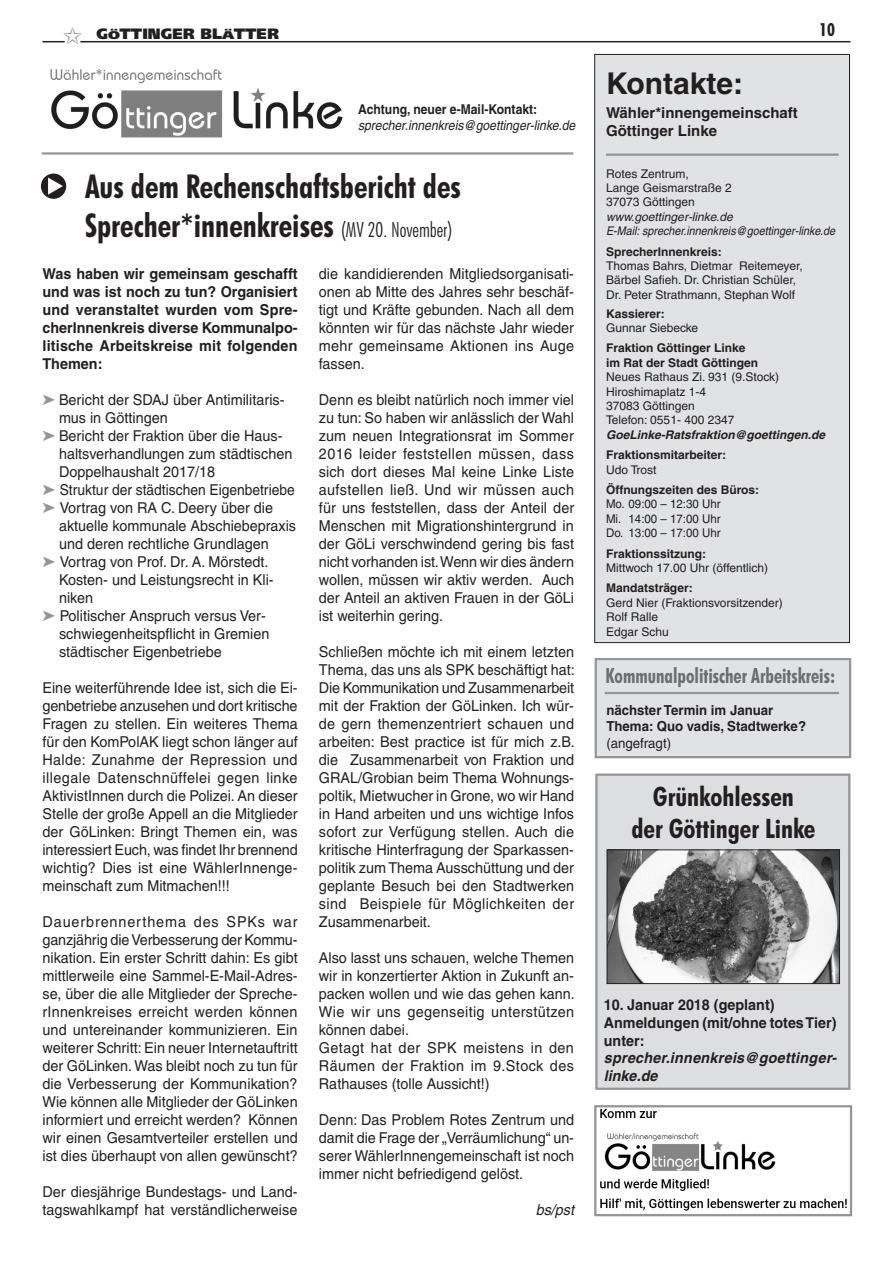
<style>
.page{position:relative;width:893px;height:1263px;background:#fff}
.page>*{position:absolute;margin:0;border:0;box-sizing:border-box;transform-origin:0 0}
.t1{font:700 condensed 33px/39.6px "Futura BT";color:#231f20;scale:.95 1}
.t2{font:700 30px "Helvetica";color:#231f20}
.t3{font:700 condensed 26.85px/32.2px "Futura BT";color:#231f20;text-align:center}
.t4{font:700 condensed 21px "Futura BT";color:#6c6d70;scale:.9 1}
.t5{font:700 condensed 18px "Futura BT";color:#231f20}
.t6{font:15px/18px "Helvetica";color:#231f20;text-align:justify;scale:.96 1}
.t7{font:700 15px/18px "Helvetica";color:#231f20;text-align:justify;scale:.96 1}
.t8{font:italic 700 15px/17.9px "Helvetica";letter-spacing:.02em;color:#231f20;scale:.96 1}
.t9{font:700 15px/18px "Helvetica";color:#231f20}
.t10{font:15px "Helvetica";color:#231f20;scale:.92 1}
.t11{font:900 15px "Frutiger";color:#231f20}
.t12{font:italic 15px "Helvetica";color:#231f20;scale:.96 1}
.t13{font:700 13.8px/16.5px "Helvetica";color:#231f20;scale:.96 1}
.t14{font:13.8px "Helvetica";color:#231f20;scale:.96 1}
.t15{font:italic 13.5px "Helvetica";color:#231f20;scale:.9 1}
.t16{font:700 13.5px "Helvetica";color:#231f20;scale:.9 1}
.t17{font:12px/14.4px "Helvetica";color:#231f20}
.t18{font:700 12px/14.4px "Helvetica";color:#231f20}
.t19{font:italic 12px/14.4px "Helvetica";color:#231f20}
.t20{font:12px/14.4px "Helvetica";color:#231f20;text-align:justify;scale:.96 1}
.t21{font:italic 700 12px "Helvetica";color:#231f20}
.s1{font-size:11.25px}
.s2{font-weight:300;font-size:21px}
.s3{color:#939598}
</style>
<div class="page">
<div style="left:596px;top:775px;width:253px;height:314px;background:#dddee0"></div>
<div style="left:595px;top:773px;width:255px;height:317px;border:2px solid #939598"></div>
<div style="left:596px;top:659px;width:254px;height:98px;background:#e1e2e4"></div>
<div style="left:595px;top:658px;width:256px;height:100px;border:2px solid #939598"></div>
<div style="left:595px;top:54px;width:254px;height:589px;background:#e1e2e4"></div>
<div style="left:594px;top:54px;width:256px;height:589px;border:1px solid #231f20"></div>
<hr style="left:80px;top:41px;width:770px;height:1px;background:#231f20">
<hr style="left:42px;top:152px;width:531px;height:3px;background:#939598">
<hr style="left:606px;top:154px;width:233px;height:2px;background:#939598">
<img style="left:50px;top:69px;width:293px;height:69px">
<hr style="left:605px;top:692px;width:234px;height:2px;background:#939598">
<div style="left:41px;top:174px;width:25px;height:25px;background:#231f20;border-radius:50%"></div>
<svg style="left:48px;top:178px;width:15px;height:17px"></svg>
<img style="left:609px;top:851px;width:229px;height:131px">
<div style="left:607px;top:849px;width:233px;height:135px;border:1px solid #231f20"></div>
<img style="left:600px;top:1108px;width:247px;height:103px">
<div style="left:594px;top:1105px;width:258px;height:111px;border:2px solid #939598"></div>
<svg style="left:43px;top:41px;width:39px;height:2px"></svg>
<p class="t11" style="left:97px;top:24px;width:184px">G<span class="s1">Ö</span>TTINGER BL<span class="s1">Ä</span>TTER</p>
<p class="t5" style="left:819px;top:19px;width:17px">10</p>
<h2 class="t2" style="left:606px;top:65px;width:139px">Kontakte:</h2>
<p class="t9" style="left:606px;top:104px;width:193px">Wähler*innengemeinschaft<br>Göttinger Linke</p>
<p class="t17" style="left:606px;top:166px;width:127px">Rotes Zentrum,<br>Lange Geismarstraße 2<br>37073 Göttingen</p>
<p class="t19" style="left:606px;top:209px;width:231px">www.goettinger-linke.de<br>E-Mail: sprecher.innenkreis@goettinger-linke.de</p>
<p class="t18" style="left:606px;top:244px;width:117px">SprecherInnenkreis:</p>
<p class="t17" style="left:606px;top:258px;width:198px">Thomas Bahrs, Dietmar Reitemeyer,<br>Bärbel Safieh. Dr. Christian Schüler,<br>Dr. Peter Strathmann, Stephan Wolf</p>
<p class="t18" style="left:606px;top:306px;width:60px">Kassierer:</p>
<p class="t17" style="left:606px;top:321px;width:94px">Gunnar Siebecke</p>
<p class="t18" style="left:606px;top:341px;width:154px">Fraktion Göttinger Linke im Rat der Stadt Göttingen</p>
<p class="t17" style="left:606px;top:370px;width:175px">Neues Rathaus Zi. 931 (9.Stock)<br>Hiroshimaplatz 1-4<br>37083 Göttingen<br>Telefon: 0551- 400 2347</p>
<p class="t21" style="left:606px;top:427px;width:221px">GoeLinke-Ratsfraktion@goettingen.de</p>
<p class="t18" style="left:606px;top:448px;width:122px">Fraktionsmitarbeiter:</p>
<p class="t17" style="left:606px;top:462px;width:52px">Udo Trost</p>
<p class="t18" style="left:606px;top:482px;width:155px">Öffnungszeiten des Büros:</p>
<p class="t20" style="left:606px;top:497px;width:121px">Mo. 09:00 – 12:30 Uhr Mi. 14:00 – 17:00 Uhr Do. 13:00 – 17:00 Uhr</p>
<p class="t18" style="left:606px;top:546px;width:102px">Fraktionssitzung:</p>
<p class="t17" style="left:606px;top:561px;width:164px">Mittwoch 17.00 Uhr (öffentlich)</p>
<p class="t18" style="left:606px;top:581px;width:88px">Mandatsträger:</p>
<p class="t17" style="left:606px;top:595px;width:178px">Gerd Nier (Fraktionsvorsitzender)<br>Rolf Ralle<br>Edgar Schu</p>
<p class="t16" style="left:358px;top:101px;width:201px">Achtung, neuer e-Mail-Kontakt:</p>
<p class="t15" style="left:358px;top:117px;width:243px">sprecher.innenkreis@goettinger-linke.de</p>
<h1 class="t1" style="left:85px;top:166px;width:397px">Aus dem Rechenschaftsbericht des<br>Sprecher*innenkreises <span class="s2">(MV 20. November)</span></h1>
<p class="t7" style="left:43px;top:265px;width:267px">Was haben wir gemeinsam geschafft und was ist noch zu tun? Organisiert und veranstaltet wurden vom Spre&shy;cherInnenkreis diverse Kommunalpo&shy;litische Arbeitskreise mit folgenden Themen:</p>
<p class="t6" style="left:43px;top:391px;width:254px"><span class="s3">➤</span> Bericht der SDAJ über Antimilitaris-</p>
<p class="t6" style="left:59px;top:409px;width:115px">mus in Göttingen</p>
<p class="t6" style="left:43px;top:427px;width:252px"><span class="s3">➤</span> Bericht der Fraktion über die Haus-</p>
<p class="t6" style="left:59px;top:445px;width:245px">haltsverhandlungen zum städtischen</p>
<p class="t6" style="left:59px;top:463px;width:164px">Doppelhaushalt 2017/18</p>
<p class="t10" style="left:43px;top:481px;width:276px"><span class="s3">➤</span> Struktur der städtischen Eigenbetriebe</p>
<p class="t6" style="left:43px;top:499px;width:242px"><span class="s3">➤</span> Vortrag von RA C. Deery über die</p>
<p class="t6" style="left:59px;top:517px;width:248px">aktuelle kommunale Abschiebepraxis</p>
<p class="t6" style="left:59px;top:535px;width:220px">und deren rechtliche Grundlagen</p>
<p class="t6" style="left:43px;top:553px;width:237px"><span class="s3">➤</span> Vortrag von Prof. Dr. A. Mörstedt.</p>
<p class="t6" style="left:59px;top:571px;width:225px">Kosten- und Leistungsrecht in Kli-</p>
<p class="t6" style="left:59px;top:589px;width:37px">niken</p>
<p class="t6" style="left:43px;top:607px;width:234px"><span class="s3">➤</span> Politischer Anspruch versus Ver-</p>
<p class="t6" style="left:59px;top:625px;width:221px">schwiegenheitspflicht in Gremien</p>
<p class="t6" style="left:59px;top:643px;width:171px">städtischer Eigenbetriebe</p>
<p class="t6" style="left:43px;top:679px;width:267px">Eine weiterführende Idee ist, sich die Ei&shy;genbetriebe anzusehen und dort kritische Fragen zu stellen. Ein weiteres Thema für den KomPolAK liegt schon länger auf Halde: Zunahme der Repression und illegale Datenschnüffelei gegen linke AktivistInnen durch die Polizei. An dieser Stelle der große Appell an die Mitglieder der GöLinken: Bringt Themen ein, was interessiert Euch, was findet Ihr brennend wichtig? Dies ist eine WählerInnenge&shy;meinschaft zum Mitmachen!!!</p>
<p class="t6" style="left:43px;top:913px;width:267px">Dauerbrennerthema des SPKs war ganzjährig die Verbesserung der Kommu&shy;nikation. Ein erster Schritt dahin: Es gibt mittlerweile eine Sammel-E-Mail-Adres&shy;se, über die alle Mitglieder der Spreche&shy;rInnenkreises erreicht werden können und untereinander kommunizieren. Ein weiterer Schritt: Ein neuer Internetauftritt der GöLinken. Was bleibt noch zu tun für die Verbesserung der Kommunikation?<br>Wie können alle Mitglieder der GöLinken informiert und erreicht werden? Können wir einen Gesamtverteiler erstellen und ist dies überhaupt von allen gewünscht?</p>
<p class="t6" style="left:43px;top:1183px;width:267px">Der diesjährige Bundestags- und Land&shy;tagswahlkampf hat verständlicherweise</p>
<p class="t6" style="left:319px;top:265px;width:267px">die kandidierenden Mitgliedsorganisati&shy;onen ab Mitte des Jahres sehr beschäf&shy;tigt und Kräfte gebunden. Nach all dem könnten wir für das nächste Jahr wieder mehr gemeinsame Aktionen ins Auge fassen.</p>
<p class="t6" style="left:319px;top:391px;width:267px">Denn es bleibt natürlich noch immer viel zu tun: So haben wir anlässlich der Wahl zum neuen Integrationsrat im Sommer 2016 leider feststellen müssen, dass sich dort dieses Mal keine Linke Liste aufstellen ließ. Und wir müssen auch für uns feststellen, dass der Anteil der Menschen mit Migrationshintergrund in der GöLi verschwindend gering bis fast nicht vorhanden ist. Wenn wir dies ändern wollen, müssen wir aktiv werden. Auch der Anteil an aktiven Frauen in der GöLi ist weiterhin gering.</p>
<p class="t6" style="left:319px;top:643px;width:268px">Schließen möchte ich mit einem letzten Thema, das uns als SPK beschäftigt hat:<br>Die Kommunikation und Zusammenarbeit mit der Fraktion der GöLinken. Ich wür&shy;de gern themenzentriert schauen und arbeiten: Best practice ist für mich z.B. die Zusammenarbeit von Fraktion und GRAL/Grobian beim Thema Wohnungs&shy;poltik, Mietwucher in Grone, wo wir Hand in Hand arbeiten und uns wichtige Infos sofort zur Verfügung stellen. Auch die kritische Hinterfragung der Sparkassen&shy;politik zum Thema Ausschüttung und der geplante Besuch bei den Stadtwerken sind Beispiele für Möglichkeiten der Zusammenarbeit.</p>
<p class="t6" style="left:319px;top:949px;width:268px;text-align:left">Also lasst uns schauen, welche Themen wir in konzertierter Aktion in Zukunft an&shy;packen wollen und wie das gehen kann.<br>Wie wir uns gegenseitig unterstützen können dabei.<br>Getagt hat der SPK meistens in den Räumen der Fraktion im 9.Stock des Rathauses (tolle Aussicht!)</p>
<p class="t6" style="left:319px;top:1111px;width:267px">Denn: Das Problem Rotes Zentrum und damit die Frage der „Verräumlichung“ un&shy;serer WählerInnengemeinschaft ist noch immer nicht befriedigend gelöst.</p>
<p class="t12" style="left:536px;top:1201px;width:42px">bs/pst</p>
<h3 class="t4" style="left:606px;top:662px;width:257px">Kommunalpolitischer Arbeitskreis:</h3>
<p class="t13" style="left:606px;top:701px;width:209px">nächster Termin im Januar<br>Thema: Quo vadis, Stadtwerke?</p>
<p class="t14" style="left:606px;top:735px;width:69px">(angefragt)</p>
<h3 class="t3" style="left:631px;top:780px;width:185px">Grünkohlessen<br>der Göttinger Linke</h3>
<p class="t7" style="left:604px;top:995px;width:244px;text-align:left">10. Januar 2018 (geplant)<br>Anmeldungen (mit/ohne totes Tier) unter:</p>
<p class="t8" style="left:604px;top:1049px;width:244px">sprecher.innenkreis@goettinger&shy;linke.de</p>
</div>
